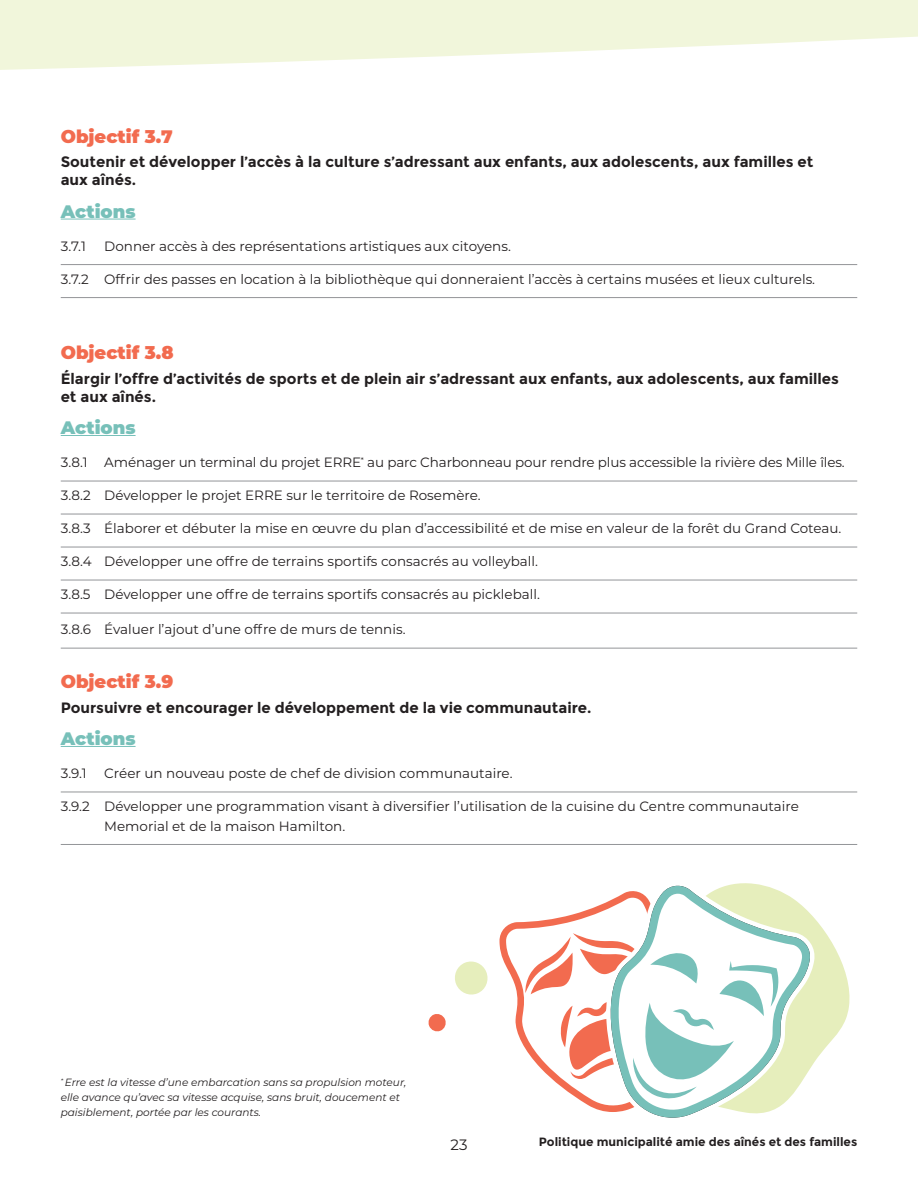
<style>
.page{position:relative;width:918px;height:1188px;background:#fff}
.page>*{position:absolute;margin:0;border:0;box-sizing:border-box;transform-origin:0 0}
.t1{font:900 18px "Montserrat";color:#f26b4f}
.t2{font:900 18px "Montserrat";color:#77c0b9}
.t3{font:700 15px/18px "Montserrat";color:#231f20}
.t4{font:15px "Montserrat";color:#231f20}
.Paragraph_Style_1{font:13.5px/19.5px "Montserrat";color:#231f20}
.t5{font:700 12px "Montserrat";color:#231f20}
.t6{font:italic 10.5px/15px "Montserrat";color:#231f20}
</style>
<div class="page">
<hr style="left:61px;top:219px;width:75px;height:1px;background:#77c0b9">
<hr style="left:61px;top:264px;width:796px;height:1px;background:#939598">
<hr style="left:61px;top:297px;width:796px;height:1px;background:#939598">
<hr style="left:61px;top:435px;width:75px;height:1px;background:#77c0b9">
<hr style="left:61px;top:481px;width:796px;height:1px;background:#939598">
<hr style="left:61px;top:514px;width:796px;height:1px;background:#939598">
<hr style="left:61px;top:547px;width:796px;height:1px;background:#939598">
<hr style="left:61px;top:580px;width:796px;height:1px;background:#939598">
<hr style="left:61px;top:613px;width:796px;height:1px;background:#939598">
<hr style="left:61px;top:648px;width:796px;height:1px;background:#939598">
<hr style="left:61px;top:746px;width:75px;height:1px;background:#77c0b9">
<hr style="left:61px;top:792px;width:796px;height:1px;background:#939598">
<hr style="left:61px;top:844px;width:796px;height:1px;background:#939598">
<svg style="left:816px;top:920px;width:34px;height:140px;fill:#e6eebc"></svg>
<svg style="left:811px;top:914px;width:5px;height:153px"></svg>
<svg style="left:649px;top:883px;width:162px;height:235px"></svg>
<svg style="left:499px;top:889px;width:279px;height:223px"></svg>
<svg style="left:455px;top:961px;width:33px;height:34px"></svg>
<svg style="left:428px;top:1014px;width:18px;height:18px"></svg>
<svg style="left:0;top:0;width:918px;height:70px;fill:#f1f6db"></svg>
<p class="t1" style="left:61px;top:123px;width:113px">Objectif 3.7</p>
<p class="t3" style="left:61px;top:153px;width:754px">Soutenir et développer l’accès à la culture s’adressant aux enfants, aux adolescents, aux familles et aux aînés.</p>
<p class="t2" style="left:61px;top:198px;width:76px">Actions</p>
<p class="Paragraph_Style_1" style="left:61px;top:236px;width:27px">3.7.1</p>
<p class="Paragraph_Style_1" style="left:104px;top:236px;width:408px">Donner accès à des représentations artistiques aux citoyens.</p>
<p class="Paragraph_Style_1" style="left:61px;top:269px;width:756px">3.7.2 Offrir des passes en location à la bibliothèque qui donneraient l’accès à certains musées et lieux culturels.</p>
<p class="t1" style="left:61px;top:339px;width:115px">Objectif 3.8</p>
<p class="t3" style="left:61px;top:370px;width:780px">Élargir l’offre d’activités de sports et de plein air s’adressant aux enfants, aux adolescents, aux familles et aux aînés.</p>
<p class="t2" style="left:61px;top:414px;width:76px">Actions</p>
<p class="Paragraph_Style_1" style="left:61px;top:452px;width:785px">3.8.1 Aménager un terminal du projet ERRE<sup>*</sup> au parc Charbonneau pour rendre plus accessible la rivière des Mille îles.</p>
<p class="Paragraph_Style_1" style="left:61px;top:485px;width:422px">3.8.2 Développer le projet ERRE sur le territoire de Rosemère.</p>
<p class="Paragraph_Style_1" style="left:61px;top:518px;width:782px">3.8.3 Élaborer et débuter la mise en œuvre du plan d’accessibilité et de mise en valeur de la forêt du Grand Coteau.</p>
<p class="Paragraph_Style_1" style="left:61px;top:551px;width:479px">3.8.4 Développer une offre de terrains sportifs consacrés au volleyball.</p>
<p class="Paragraph_Style_1" style="left:61px;top:584px;width:481px">3.8.5 Développer une offre de terrains sportifs consacrés au pickleball.</p>
<p class="Paragraph_Style_1" style="left:61px;top:619px;width:346px">3.8.6 Évaluer l’ajout d’une offre de murs de tennis.</p>
<p class="t1" style="left:61px;top:668px;width:114px">Objectif 3.9</p>
<p class="t3" style="left:61px;top:699px;width:532px">Poursuivre et encourager le développement de la vie communautaire.</p>
<p class="t2" style="left:61px;top:725px;width:76px">Actions</p>
<p class="Paragraph_Style_1" style="left:61px;top:763px;width:28px">3.9.1</p>
<p class="Paragraph_Style_1" style="left:104px;top:763px;width:410px">Créer un nouveau poste de chef de division communautaire.</p>
<p class="Paragraph_Style_1" style="left:104px;top:796px;width:696px;text-indent:-43px">3.9.2 Développer une programmation visant à diversifier l’utilisation de la cuisine du Centre communautaire<br>Memorial et de la maison Hamilton.</p>
<p class="t6" style="left:61px;top:1075px;width:347px"><sup>*</sup> Erre est la vitesse d’une embarcation sans sa propulsion moteur, elle avance qu’avec sa vitesse acquise, sans bruit, doucement et paisiblement, portée par les courants.</p>
<p class="t4" style="left:451px;top:1134px;width:18px">23</p>
<p class="t5" style="left:539px;top:1134px;width:320px">Politique municipalité amie des aînés et des familles</p>
</div>
